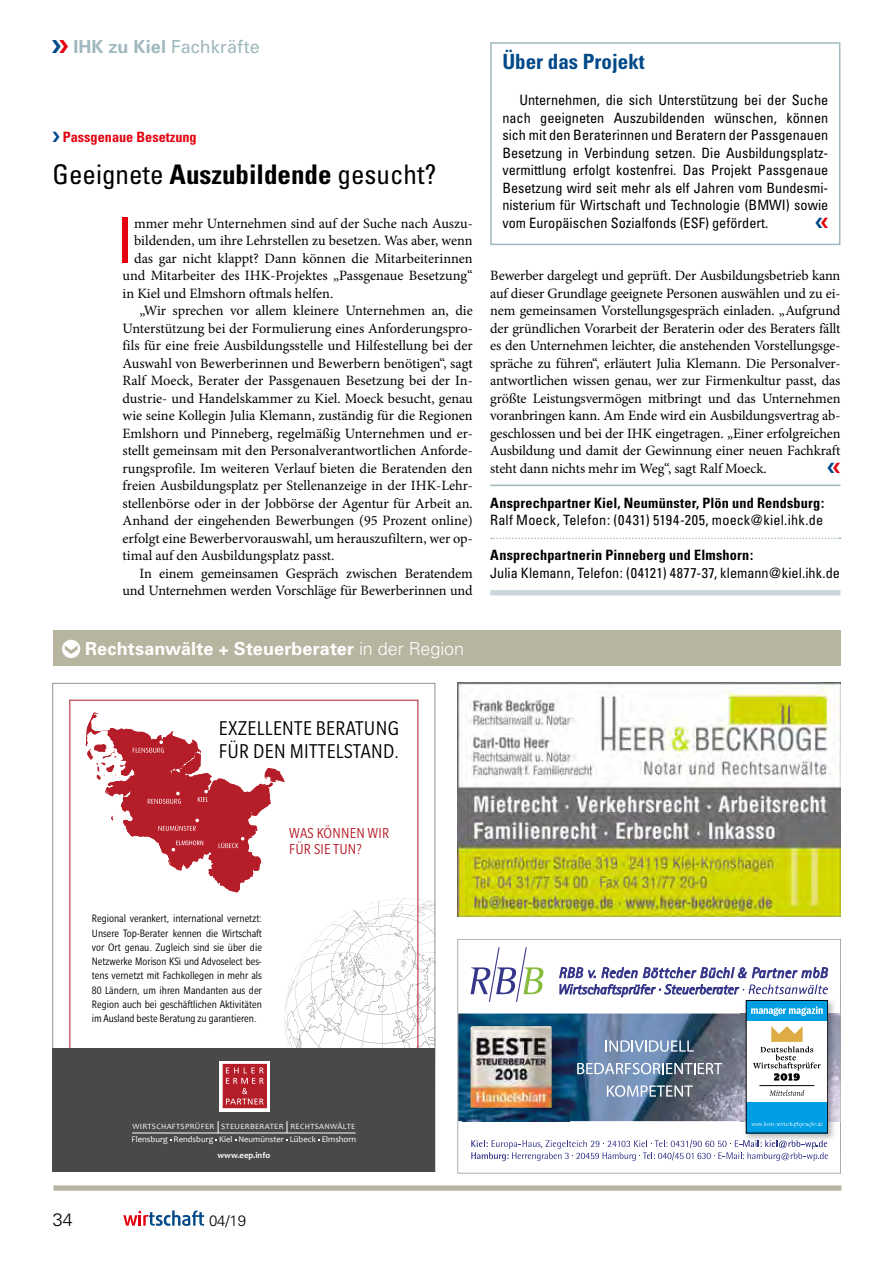
<style>
.page{position:relative;width:893px;height:1263px;background:#fff}
.page>*{position:absolute;margin:0;border:0;box-sizing:border-box;transform-origin:0 0}
.t1{font:condensed 62.7px "Univers";color:#e3000f}
.t2{font:condensed 27px "Univers";color:#000}
.t3{font:condensed 21.75px/22.5px "Slate Pro";letter-spacing:.015em;color:#000}
.t4{font:700 condensed 21px "Univers";color:#004988}
.t5{font:700 18px "Univers";letter-spacing:.005em;color:#fff}
.t6{font:18px "Univers";letter-spacing:.005em;color:#a0b9be}
.t7{font:300 18px "Univers";color:#000}
.t8{font:condensed 15.75px/15.8px "Slate Pro";letter-spacing:.015em;color:#b51d28}
.t9{font:300 15px "Univers";color:#000}
.t10{font:14.25px/17.5px "Minion Pro";letter-spacing:-.005em;color:#000;text-align:justify}
.t11{font:condensed 14.25px/17.5px "Univers";color:#000;text-align:justify}
.t12{font:700 condensed 14.25px "Univers";letter-spacing:.01em;color:#000}
.t13{font:700 condensed 14.25px "Univers";color:#e3000f}
.t14{font:condensed 11.7px/14.2px "Slate Pro";color:#000;text-align:justify}
.t15{font:8.7px "Candara";color:#fff}
.t16{font:700 8.7px "Candara";color:#fff}
.t17{font:8.1px "Candara";letter-spacing:.04em;color:#fff}
.s1{font-weight:700}
.s2{font-weight:300}
</style>
<div class="page">
<svg style="left:123px;top:1210px;width:81px;height:16px"></svg>
<div style="left:53px;top:630px;width:788px;height:35px;background:#b7b49f"></div>
<div style="left:62px;top:640px;width:18px;height:18px;background:#fff;border-radius:50%"></div>
<svg style="left:65px;top:645px;width:13px;height:9px"></svg>
<div style="left:53px;top:1185px;width:788px;height:6px;background:#b7b49f"></div>
<img style="left:458px;top:683px;width:382px;height:234px">
<svg style="left:53px;top:683px;width:382px;height:365px"></svg>
<svg style="left:284px;top:898px;width:152px;height:203px"></svg>
<svg style="left:86px;top:713px;width:199px;height:179px"></svg>
<div style="left:53px;top:1048px;width:382px;height:124px;background:#494948"></div>
<svg style="left:220px;top:1061px;width:50px;height:50px"></svg>
<div style="left:223px;top:1064px;width:44px;height:44px;background:#b51d28"></div>
<svg style="left:226px;top:1067px;width:38px;height:37px"></svg>
<hr style="left:132px;top:1133px;width:224px;height:1px;background:#fff">
<svg style="left:218px;top:1121px;width:1px;height:12px"></svg>
<svg style="left:287px;top:1121px;width:1px;height:12px"></svg>
<svg style="left:458px;top:939px;width:382px;height:234px"></svg>
<svg style="left:470px;top:947px;width:74px;height:55px"></svg>
<svg style="left:605px;top:1040px;width:89px;height:12px"></svg>
<svg style="left:577px;top:1063px;width:145px;height:11px"></svg>
<svg style="left:607px;top:1085px;width:86px;height:12px"></svg>
<img style="left:741px;top:987px;width:99px;height:134px">
<img style="left:741px;top:1129px;width:99px;height:22px">
<svg style="left:471px;top:1139px;width:357px;height:22px"></svg>
<img style="left:840px;top:987px;width:1px;height:164px">
<svg style="left:559px;top:967px;width:269px;height:30px"></svg>
<div style="left:746px;top:1000px;width:82px;height:133px;background:#009ee3"></div>
<div style="left:746px;top:1021px;width:82px;height:81px;background:#fff"></div>
<svg style="left:751px;top:1006px;width:72px;height:10px"></svg>
<svg style="left:751px;top:1122px;width:71px;height:5px"></svg>
<div style="left:746px;top:1000px;width:82px;height:133px;border:1px solid #000"></div>
<svg style="left:753px;top:1026px;width:68px;height:55px"></svg>
<svg style="left:769px;top:1090px;width:35px;height:6px"></svg>
<hr style="left:760px;top:1085px;width:54px;height:1px;background:#000">
<img style="left:462px;top:1018px;width:107px;height:109px">
<img style="left:470px;top:1026px;width:82px;height:82px">
<div style="left:490px;top:42px;width:350px;height:203px;border:2px solid #a0b9be"></div>
<hr style="left:490px;top:485px;width:350px;height:1px;background:#a0b9be">
<svg style="left:491px;top:537px;width:350px;height:2px"></svg>
<div style="left:490px;top:590px;width:350px;height:5px;background:#c9d7da"></div>
<p class="t6" style="left:73px;top:36px;width:188px"><span class="s1">IHK zu Kiel</span> Fachkräfte</p>
<p class="t13" style="left:63px;top:128px;width:135px">Passgenaue Besetzung</p>
<h2 class="t2" style="left:53px;top:158px;width:385px">Geeignete <span class="s1">Auszubildende</span> gesucht?</h2>
<h1 class="t1" style="left:117px;top:201px;width:19px">I</h1>
<p class="t10" style="left:134px;top:214px;width:340px">mmer mehr Unternehmen sind auf der Suche nach Auszu-</p>
<p class="t10" style="left:134px;top:232px;width:340px">bildenden, um ihre Lehrstellen zu besetzen. Was aber, wenn</p>
<p class="t10" style="left:134px;top:249px;width:340px">das gar nicht klappt? Dann können die Mitarbeiterinnen</p>
<p class="t10" style="left:123px;top:267px;width:352px">und Mitarbeiter des IHK-Projektes „Passgenaue Besetzung“</p>
<p class="t10" style="left:123px;top:284px;width:212px">in Kiel und Elmshorn oftmals helfen.</p>
<p class="t10" style="left:140px;top:302px;width:335px">„Wir sprechen vor allem kleinere Unternehmen an, die</p>
<p class="t10" style="left:123px;top:319px;width:352px">Unterstützung bei der Formulierung eines Anforderungspro-</p>
<p class="t10" style="left:123px;top:337px;width:352px">fils für eine freie Ausbildungsstelle und Hilfestellung bei der</p>
<p class="t10" style="left:123px;top:354px;width:352px">Auswahl von Bewerberinnen und Bewerbern benötigen“, sagt</p>
<p class="t10" style="left:123px;top:372px;width:352px">Ralf Moeck, Berater der Passgenauen Besetzung bei der In-</p>
<p class="t10" style="left:123px;top:389px;width:352px">dustrie- und Handelskammer zu Kiel. Moeck besucht, genau</p>
<p class="t10" style="left:123px;top:407px;width:352px">wie seine Kollegin Julia Klemann, zuständig für die Regionen</p>
<p class="t10" style="left:123px;top:425px;width:352px">Emlshorn und Pinneberg, regelmäßig Unternehmen und er-</p>
<p class="t10" style="left:123px;top:442px;width:352px">stellt gemeinsam mit den Personalverantwortlichen Anforde-</p>
<p class="t10" style="left:123px;top:460px;width:352px">rungsprofile. Im weiteren Verlauf bieten die Beratenden den</p>
<p class="t10" style="left:123px;top:477px;width:352px">freien Ausbildungsplatz per Stellenanzeige in der IHK-Lehr-</p>
<p class="t10" style="left:123px;top:495px;width:352px">stellenbörse oder in der Jobbörse der Agentur für Arbeit an.</p>
<p class="t10" style="left:123px;top:512px;width:352px">Anhand der eingehenden Bewerbungen (95 Prozent online)</p>
<p class="t10" style="left:123px;top:530px;width:352px">erfolgt eine Bewerbervorauswahl, um herauszufiltern, wer op-</p>
<p class="t10" style="left:123px;top:547px;width:213px">timal auf den Ausbildungsplatz passt.</p>
<p class="t10" style="left:140px;top:565px;width:335px">In einem gemeinsamen Gespräch zwischen Beratendem</p>
<p class="t10" style="left:123px;top:582px;width:352px">und Unternehmen werden Vorschläge für Bewerberinnen und</p>
<p class="t5" style="left:85px;top:638px;width:380px">Rechtsanwälte + Steuerberater <span class="s2">in der Region</span></p>
<h3 class="t4" style="left:502px;top:49px;width:144px">Über das Projekt</h3>
<p class="t11" style="left:502px;top:91px;width:327px;text-indent:17px">Unternehmen, die sich Unterstützung bei der Suche nach geeigneten Auszubildenden wünschen, können sich mit den Beraterinnen und Beratern der Passgenauen Besetzung in Verbindung setzen. Die Ausbildungsplatz&shy;vermittlung erfolgt kostenfrei. Das Projekt Passgenaue Besetzung wird seit mehr als elf Jahren vom Bundesmi&shy;nisterium für Wirtschaft und Technologie (BMWI) sowie vom Europäischen Sozialfonds (ESF) gefördert.</p>
<p class="t10" style="left:490px;top:267px;width:352px">Bewerber dargelegt und geprüft. Der Ausbildungsbetrieb kann auf dieser Grundlage geeignete Personen auswählen und zu ei&shy;nem gemeinsamen Vorstellungsgespräch einladen. „Aufgrund der gründlichen Vorarbeit der Beraterin oder des Beraters fällt es den Unternehmen leichter, die anstehenden Vorstellungsge&shy;spräche zu führen“, erläutert Julia Klemann. Die Personalver&shy;antwortlichen wissen genau, wer zur Firmenkultur passt, das größte Leistungsvermögen mitbringt und das Unternehmen voranbringen kann. Am Ende wird ein Ausbildungsvertrag ab&shy;geschlossen und bei der IHK eingetragen. „Einer erfolgreichen Ausbildung und damit der Gewinnung einer neuen Fachkraft steht dann nichts mehr im Weg“, sagt Ralf Moeck.</p>
<p class="t12" style="left:490px;top:494px;width:336px">Ansprechpartner Kiel, Neumünster, Plön und Rendsburg:</p>
<p class="t11" style="left:490px;top:511px;width:334px">Ralf Moeck, Telefon: (0431) 5194-205, moeck@kiel.ihk.de</p>
<p class="t12" style="left:490px;top:547px;width:265px">Ansprechpartnerin Pinneberg und Elmshorn:</p>
<p class="t11" style="left:490px;top:564px;width:351px">Julia Klemann, Telefon: (04121) 4877-37, klemann@kiel.ihk.de</p>
<h3 class="t3" style="left:219px;top:717px;width:182px">EXZELLENTE BERATUNG<br>FÜR DEN MITTELSTAND.</h3>
<p class="t14" style="left:92px;top:911px;width:172px">Regional verankert, international vernetzt:<br>Unsere Top-Berater kennen die Wirtschaft vor Ort genau. Zugleich sind sie über die Netzwerke Morison KSi und Advoselect bes&shy;tens vernetzt mit Fachkollegen in mehr als 80 Ländern, um ihren Mandanten aus der Region auch bei geschäftlichen Aktivitäten im Ausland beste Beratung zu garantieren.</p>
<p class="t8" style="left:289px;top:825px;width:102px">WAS KÖNNEN WIR<br>FÜR SIE TUN?</p>
<p class="t17" style="left:132px;top:1121px;width:224px">WIRTSCHAFTSPRÜFER STEUERBERATER RECHTSANWÄLTE</p>
<p class="t15" style="left:132px;top:1134px;width:226px">Flensburg Rendsburg Kiel Neumünster Lübeck Elmshorn</p>
<p class="t16" style="left:217px;top:1149px;width:54px">www.eep.info</p>
<p class="t7" style="left:53px;top:1208px;width:22px">34</p>
<p class="t9" style="left:209px;top:1211px;width:38px">04/19</p>
</div>
